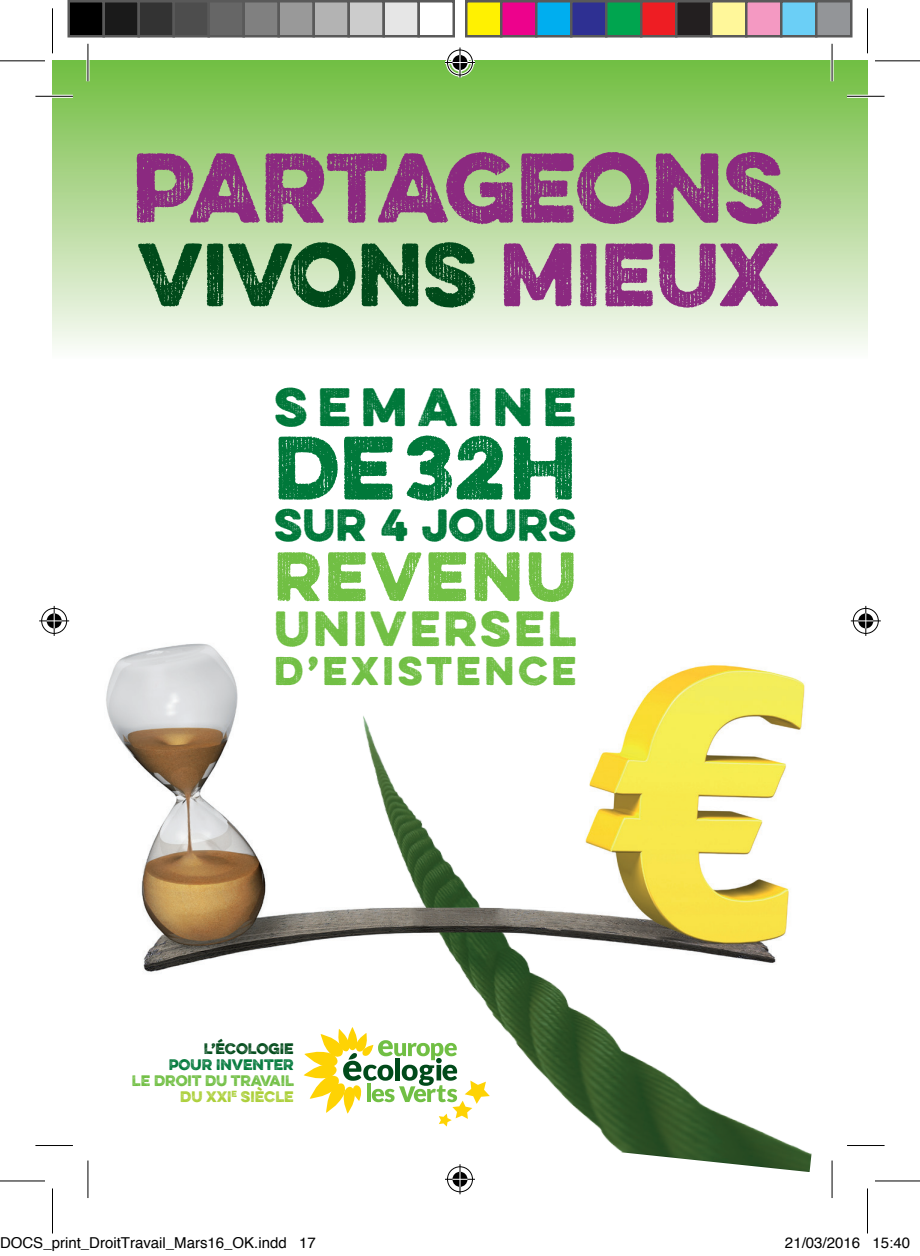
<style>
.page{position:relative;width:920px;height:1256px;background:#fff}
.page>*{position:absolute;margin:0;border:0;box-sizing:border-box;transform-origin:0 0}
.t1{font:700 88.25px "Eveleth";letter-spacing:-.01em;color:#8b2980}
.t2{font:700 80px "Eveleth";color:#004a1a}
.t3{font:700 80px "Eveleth";color:#00783a}
.t4{font:700 62px "Eveleth";letter-spacing:.045em;color:#71bf44}
.t5{font:700 48.25px "Eveleth";letter-spacing:.205em;color:#00783a}
.t6{font:700 44.25px "Eveleth";letter-spacing:.065em;color:#71bf44}
.t7{font:700 40.5px "Eveleth";color:#00783a}
.t8{font:700 35.75px "Eveleth";letter-spacing:.105em;color:#71bf44}
.t9{font:15px "Helvetica";color:#000}
.t10{font:13.75px/16px "Eveleth";color:#71bf44;text-align:right}
.t11{font:13.75px "Eveleth";color:#00783a}
.t12{font:13.75px "Eveleth";color:#004a1a}
.s1{color:#8b2980}
.s2{color:#abcf38}
</style>
<div class="page">
<div style="left:52px;top:61px;width:815px;height:298px;background:linear-gradient(to bottom,#71bc3f,#fbfaf7)"></div>
<img style="left:106px;top:643px;width:699px;height:329px">
<img style="left:252px;top:708px;width:560px;height:464px">
<img style="left:388px;top:907px;width:175px;height:20px">
<svg style="left:374px;top:906px;width:52px;height:1px"></svg>
<svg style="left:481px;top:906px;width:51px;height:1px"></svg>
<img style="left:388px;top:927px;width:175px;height:5px">
<hr style="left:35px;top:95px;width:38px;height:3px;background:#fff">
<hr style="left:847px;top:95px;width:38px;height:3px;background:#fff">
<hr style="left:86px;top:44px;width:3px;height:37px;background:#fff">
<svg style="left:830px;top:44px;width:4px;height:37px"></svg>
<svg style="left:831px;top:1160px;width:1px;height:38px"></svg>
<hr style="left:35px;top:96px;width:38px;height:1px;background:#000">
<hr style="left:847px;top:96px;width:38px;height:1px;background:#000">
<hr style="left:35px;top:1145px;width:38px;height:1px;background:#000">
<hr style="left:847px;top:1145px;width:38px;height:1px;background:#000">
<hr style="left:88px;top:44px;width:1px;height:37px;background:#000">
<hr style="left:88px;top:1160px;width:1px;height:38px;background:#000">
<hr style="left:832px;top:44px;width:1px;height:37px;background:#000">
<hr style="left:832px;top:1160px;width:1px;height:38px;background:#000">
<hr style="left:0;top:60px;width:45px;height:1px;background:#000">
<hr style="left:875px;top:60px;width:45px;height:1px;background:#000">
<hr style="left:0;top:1180px;width:45px;height:1px;background:#000">
<hr style="left:875px;top:1180px;width:45px;height:1px;background:#000">
<hr style="left:52px;top:8px;width:1px;height:45px;background:#000">
<hr style="left:52px;top:1188px;width:1px;height:45px;background:#000">
<hr style="left:867px;top:8px;width:1px;height:45px;background:#000">
<hr style="left:867px;top:1188px;width:1px;height:45px;background:#000">
<div style="left:446px;top:48px;width:28px;height:29px;border:3px solid #fff;border-radius:50%"></div>
<hr style="left:445px;top:61px;width:30px;height:3px;background:#fff">
<svg style="left:458px;top:48px;width:4px;height:30px"></svg>
<div style="left:451px;top:53px;width:18px;height:19px;border:3px solid #fff;border-radius:50%"></div>
<div style="left:447px;top:50px;width:26px;height:25px;border:1px solid #000;border-radius:50%"></div>
<hr style="left:445px;top:62px;width:30px;height:1px;background:#000">
<hr style="left:460px;top:48px;width:1px;height:30px;background:#000">
<svg style="left:452px;top:55px;width:15px;height:15px"></svg>
<div style="left:446px;top:1165px;width:28px;height:28px;border:3px solid #fff;border-radius:50%"></div>
<hr style="left:445px;top:1177px;width:30px;height:3px;background:#fff">
<svg style="left:458px;top:1164px;width:4px;height:30px"></svg>
<div style="left:451px;top:1170px;width:18px;height:18px;border:3px solid #fff;border-radius:50%"></div>
<div style="left:447px;top:1166px;width:26px;height:26px;border:1px solid #000;border-radius:50%"></div>
<hr style="left:445px;top:1178px;width:30px;height:1px;background:#000">
<hr style="left:460px;top:1164px;width:1px;height:30px;background:#000">
<svg style="left:452px;top:1171px;width:15px;height:15px"></svg>
<div style="left:40px;top:607px;width:28px;height:28px;border:3px solid #fff;border-radius:50%"></div>
<hr style="left:39px;top:619px;width:30px;height:3px;background:#fff">
<hr style="left:53px;top:606px;width:3px;height:30px;background:#fff">
<div style="left:45px;top:612px;width:18px;height:18px;border:3px solid #fff;border-radius:50%"></div>
<div style="left:41px;top:608px;width:26px;height:25px;border:1px solid #000;border-radius:50%"></div>
<hr style="left:39px;top:620px;width:30px;height:1px;background:#000">
<hr style="left:54px;top:606px;width:1px;height:30px;background:#000">
<svg style="left:47px;top:613px;width:15px;height:15px"></svg>
<div style="left:852px;top:607px;width:28px;height:28px;border:3px solid #fff;border-radius:50%"></div>
<hr style="left:851px;top:619px;width:30px;height:3px;background:#fff">
<hr style="left:864px;top:606px;width:3px;height:30px;background:#fff">
<div style="left:857px;top:612px;width:18px;height:18px;border:3px solid #fff;border-radius:50%"></div>
<div style="left:853px;top:608px;width:26px;height:25px;border:1px solid #000;border-radius:50%"></div>
<hr style="left:851px;top:620px;width:30px;height:1px;background:#000">
<hr style="left:865px;top:606px;width:1px;height:30px;background:#000">
<svg style="left:858px;top:613px;width:15px;height:15px"></svg>
<div style="left:69px;top:1px;width:35px;height:35px;background:#000"></div>
<div style="left:67px;top:0;width:38px;height:38px;border:2px solid #595959"></div>
<div style="left:104px;top:1px;width:35px;height:35px;background:#1a1a1a"></div>
<div style="left:102px;top:0;width:38px;height:38px;border:2px solid #595959"></div>
<div style="left:139px;top:1px;width:35px;height:35px;background:#333"></div>
<div style="left:137px;top:0;width:38px;height:38px;border:2px solid #595959"></div>
<div style="left:174px;top:1px;width:35px;height:35px;background:#4d4d4d"></div>
<div style="left:172px;top:0;width:38px;height:38px;border:2px solid #595959"></div>
<div style="left:209px;top:1px;width:35px;height:35px;background:#666"></div>
<div style="left:207px;top:0;width:38px;height:38px;border:2px solid #595959"></div>
<div style="left:244px;top:1px;width:35px;height:35px;background:#808080"></div>
<div style="left:242px;top:0;width:38px;height:38px;border:2px solid #595959"></div>
<div style="left:279px;top:1px;width:35px;height:35px;background:#999"></div>
<div style="left:277px;top:0;width:38px;height:38px;border:2px solid #595959"></div>
<div style="left:314px;top:1px;width:35px;height:35px;background:#b3b3b3"></div>
<div style="left:312px;top:0;width:38px;height:38px;border:2px solid #595959"></div>
<div style="left:349px;top:1px;width:35px;height:35px;background:#ccc"></div>
<div style="left:347px;top:0;width:38px;height:38px;border:2px solid #595959"></div>
<div style="left:384px;top:1px;width:35px;height:35px;background:#e6e6e6"></div>
<div style="left:382px;top:0;width:38px;height:38px;border:2px solid #595959"></div>
<div style="left:417px;top:0;width:38px;height:38px;border:2px solid #595959"></div>
<div style="left:466px;top:1px;width:35px;height:35px;background:#fff101"></div>
<div style="left:465px;top:0;width:37px;height:38px;border:2px solid #595959"></div>
<div style="left:501px;top:1px;width:35px;height:35px;background:#ed028c"></div>
<div style="left:500px;top:0;width:37px;height:38px;border:2px solid #595959"></div>
<div style="left:536px;top:1px;width:35px;height:35px;background:#00aeef"></div>
<div style="left:535px;top:0;width:37px;height:38px;border:2px solid #595959"></div>
<div style="left:571px;top:1px;width:35px;height:35px;background:#2e3092"></div>
<div style="left:570px;top:0;width:37px;height:38px;border:2px solid #595959"></div>
<div style="left:606px;top:1px;width:35px;height:35px;background:#00a54f"></div>
<div style="left:605px;top:0;width:37px;height:38px;border:2px solid #595959"></div>
<div style="left:641px;top:1px;width:35px;height:35px;background:#ee1d23"></div>
<div style="left:640px;top:0;width:37px;height:38px;border:2px solid #595959"></div>
<div style="left:676px;top:1px;width:35px;height:35px;background:#231f20"></div>
<div style="left:675px;top:0;width:37px;height:38px;border:2px solid #595959"></div>
<div style="left:711px;top:1px;width:35px;height:35px;background:#fff79a"></div>
<div style="left:710px;top:0;width:37px;height:38px;border:2px solid #595959"></div>
<div style="left:746px;top:1px;width:35px;height:35px;background:#f499c2"></div>
<div style="left:745px;top:0;width:37px;height:38px;border:2px solid #595959"></div>
<div style="left:781px;top:1px;width:35px;height:35px;background:#6bcff6"></div>
<div style="left:780px;top:0;width:37px;height:38px;border:2px solid #595959"></div>
<div style="left:816px;top:1px;width:35px;height:35px;background:#939598"></div>
<div style="left:815px;top:0;width:37px;height:38px;border:2px solid #595959"></div>
<h1 class="t1" style="left:132px;top:120px;width:653px">PARTAGEONS</h1>
<h2 class="t2" style="left:138px;top:213px;width:643px">VIVONS <span class="s1">MIEUX</span></h2>
<h3 class="t5" style="left:274px;top:370px;width:304px">SEMAINE</h3>
<h2 class="t3" style="left:274px;top:406px;width:304px">DE 32H</h2>
<h3 class="t7" style="left:274px;top:494px;width:304px">SUR 4 JOURS</h3>
<h3 class="t4" style="left:274px;top:529px;width:304px">REVENU</h3>
<h3 class="t6" style="left:274px;top:594px;width:304px">UNIVERSEL</h3>
<h3 class="t8" style="left:274px;top:643px;width:304px">D’EXISTENCE</h3>
<p class="t12" style="left:204px;top:1038px;width:91px">L’ÉCOLOGIE</p>
<p class="t11" style="left:169px;top:1054px;width:126px">POUR INVENTER</p>
<p class="t10" style="left:132px;top:1072px;width:164px">LE DROIT DU TRAVAIL<br><span class="s2">DU XXI</span><sup>E</sup> <span class="s2">SIÈCLE</span></p>
<p class="t9" style="left:0;top:1231px;width:317px">DOCS_print_DroitTravail_Mars16_OK.indd 17</p>
<p class="t9" style="left:785px;top:1231px;width:127px">21/03/2016 15:40</p>
</div>
